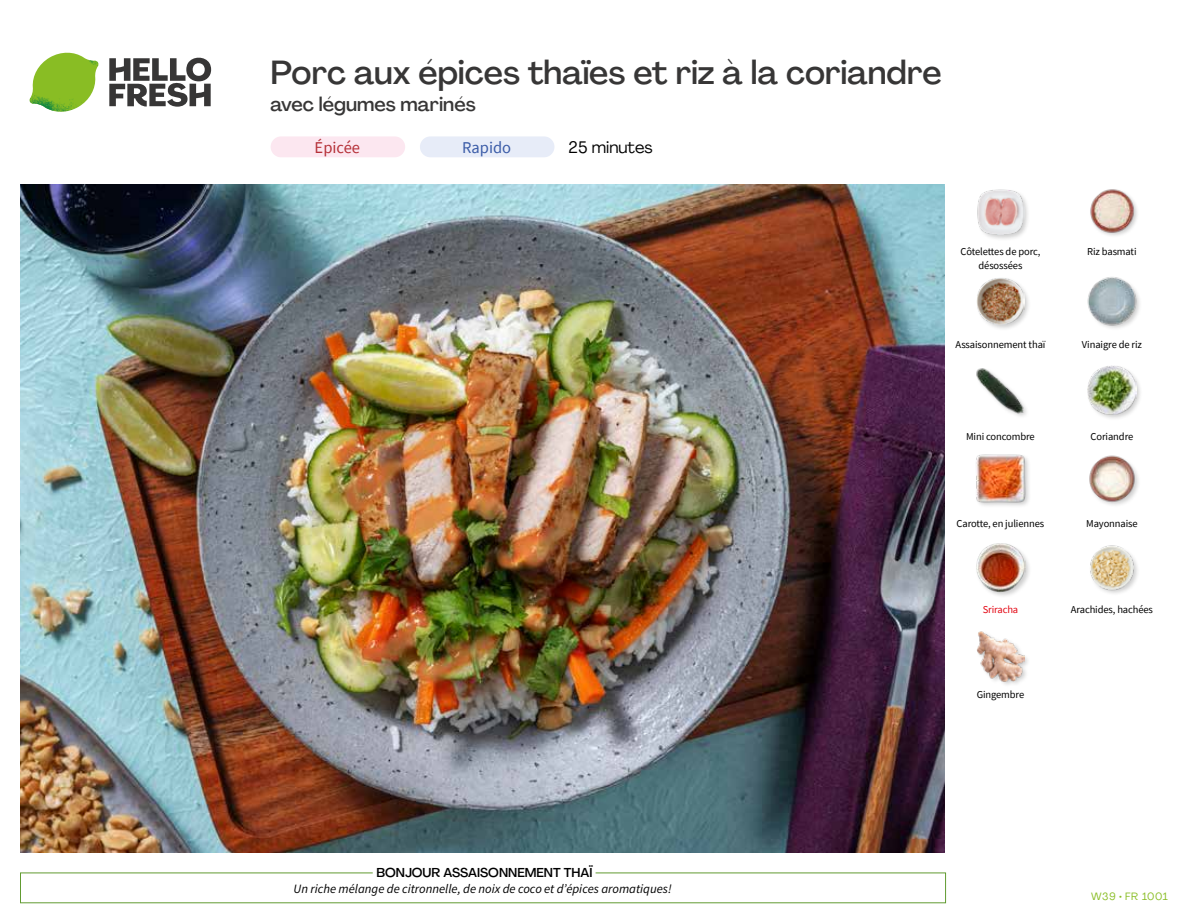
<style>
.page{position:relative;width:1188px;height:918px;background:#fff}
.page>*{position:absolute;margin:0;border:0;box-sizing:border-box;transform-origin:0 0}
.t1{font:500 33px "Agrandir";letter-spacing:-.005em;color:#373636}
.t2{font:500 19.5px "Agrandir";color:#373636}
.t3{font:16.5px "Agrandir";color:#000}
.t4{font:16.5px "Source Sans Pro";color:#3a5ba7}
.t5{font:16.5px "Source Sans Pro";color:#b53138}
.t6{font:italic 12.75px "Source Sans Pro";color:#000}
.t7{font:500 12.75px "Agrandir";color:#000}
.t8{font:10.5px/13.5px "Source Sans Pro";letter-spacing:-.01em;color:#000;text-align:center}
.t9{font:10.5px "Agrandir";letter-spacing:.05em;color:#89bd24}
.t10{font:10.5px "Source Sans Pro";letter-spacing:-.01em;color:#e30613}
</style>
<div class="page">
<svg style="left:109px;top:57px;width:102px;height:50px"></svg>
<svg style="left:34px;top:53px;width:62px;height:40px"></svg>
<img style="left:67px;top:53px;width:32px;height:26px">
<img style="left:33px;top:75px;width:59px;height:11px">
<img style="left:29px;top:79px;width:61px;height:33px">
<img style="left:65px;top:86px;width:27px;height:25px">
<img style="left:21px;top:184px;width:924px;height:668px">
<div style="left:420px;top:136px;width:134px;height:21px;background:#e7ecf8;border-radius:10px"></div>
<div style="left:271px;top:136px;width:134px;height:21px;background:#fce7f0;border-radius:10px"></div>
<div style="left:977px;top:630px;width:54px;height:58px;background:#000;opacity:.2"></div>
<img style="left:977px;top:631px;width:47px;height:51px">
<img style="left:1090px;top:545px;width:48px;height:49px">
<div style="left:975px;top:542px;width:57px;height:56px;background:#000;opacity:.2"></div>
<img style="left:975px;top:542px;width:51px;height:51px">
<img style="left:1089px;top:455px;width:50px;height:50px">
<img style="left:976px;top:454px;width:53px;height:52px">
<div style="left:1086px;top:364px;width:57px;height:57px;background:#000;opacity:.2"></div>
<img style="left:1087px;top:365px;width:49px;height:49px">
<img style="left:976px;top:368px;width:51px;height:48px">
<img style="left:1087px;top:277px;width:53px;height:51px">
<div style="left:976px;top:277px;width:55px;height:55px;background:#000;opacity:.2"></div>
<img style="left:977px;top:277px;width:47px;height:48px">
<img style="left:1090px;top:189px;width:47px;height:47px">
<div style="left:977px;top:188px;width:54px;height:54px;background:#000;opacity:.2"></div>
<img style="left:977px;top:189px;width:47px;height:47px">
<h1 class="t1" style="left:271px;top:52px;width:673px">Porc aux épices thaïes et riz à la coriandre</h1>
<h2 class="t2" style="left:271px;top:92px;width:207px">avec légumes marinés</h2>
<h3 class="t5" style="left:315px;top:137px;width:47px">Épicée</h3>
<h3 class="t3" style="left:569px;top:137px;width:86px">25 minutes</h3>
<h3 class="t4" style="left:462px;top:137px;width:50px">Rapido</h3>
<p class="t8" style="left:960px;top:245px;width:81px">Côtelettes de porc, désossées</p>
<p class="t8" style="left:956px;top:338px;width:91px">Assaisonnement thaï</p>
<p class="t8" style="left:1087px;top:245px;width:51px">Riz basmati</p>
<p class="t8" style="left:1082px;top:338px;width:62px">Vinaigre de riz</p>
<p class="t8" style="left:966px;top:429px;width:70px">Mini concombre</p>
<p class="t8" style="left:1091px;top:429px;width:44px">Coriandre</p>
<p class="t8" style="left:957px;top:517px;width:89px">Carotte, en juliennes</p>
<p class="t8" style="left:1086px;top:517px;width:53px">Mayonnaise</p>
<p class="t10" style="left:983px;top:603px;width:37px">Sriracha</p>
<p class="t8" style="left:1071px;top:603px;width:84px">Arachides, hachées</p>
<p class="t8" style="left:977px;top:688px;width:49px">Gingembre</p>
<p class="t7" style="left:376px;top:864px;width:217px">BONJOUR ASSAISONNEMENT THAÏ</p>
<p class="t6" style="left:294px;top:881px;width:380px">Un riche mélange de citronnelle, de noix de coco et d’épices aromatiques!</p>
<p class="t9" style="left:1091px;top:890px;width:78px">W39 • FR 1001</p>
</div>
